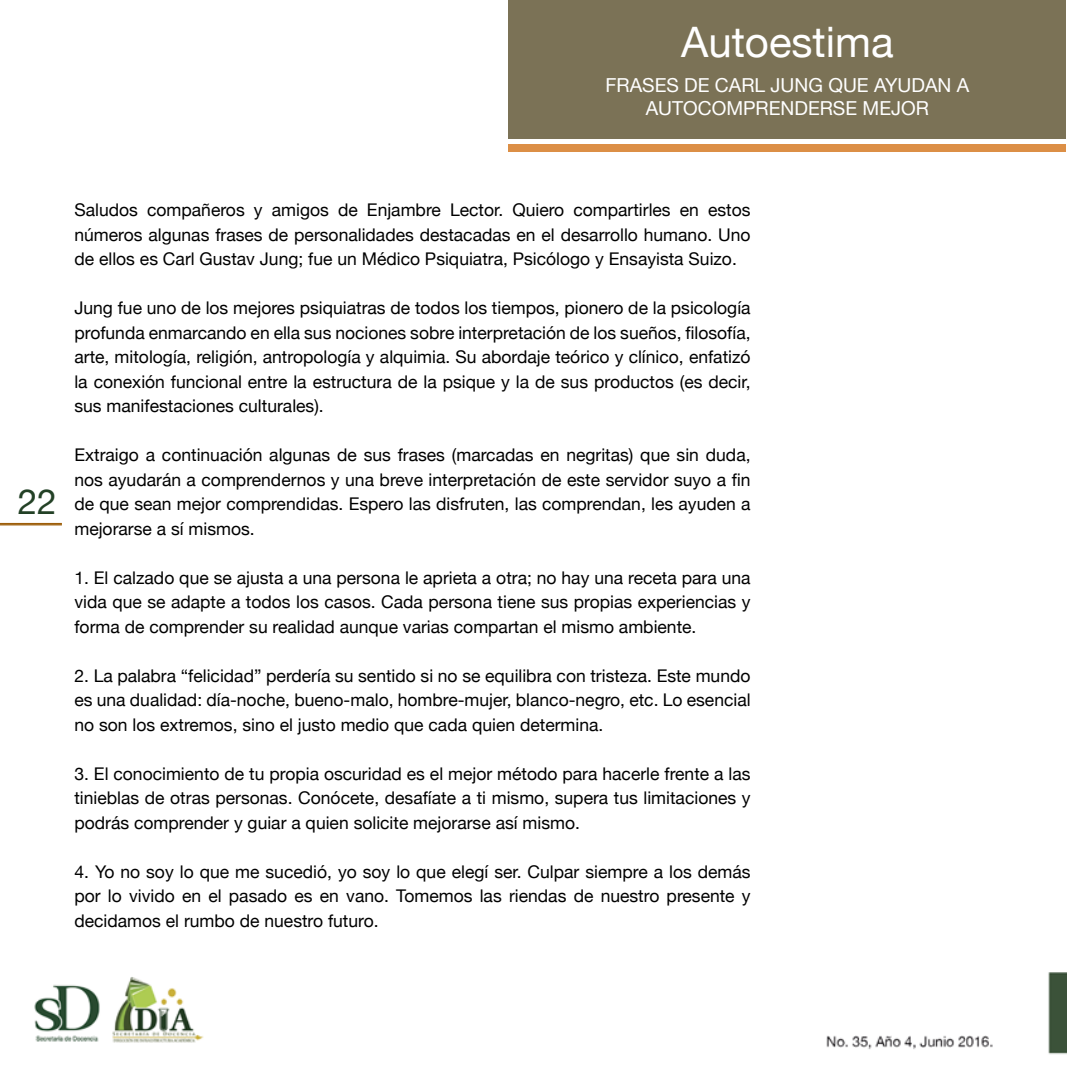
<style>
.page{position:relative;width:1067px;height:1067px;background:#fff}
.page>*{position:absolute;margin:0;border:0;box-sizing:border-box;transform-origin:0 0}
.t1{font:42px "Helvetica Neue";color:#fff}
.t2{font:35px "Helvetica Neue";color:#234126}
.t3{font:19.25px/23.1px "Helvetica Neue";color:#fff;text-align:center}
.t4{font:17.5px/24.5px "Helvetica Neue";color:#000;text-align:justify}
</style>
<div class="page">
<img style="left:0;top:138px;width:1066px;height:917px">
<hr style="left:0;top:523px;width:62px;height:1px;background:#995800">
<hr style="left:0;top:524px;width:62px;height:1px;background:#995800">
<div style="left:508px;top:0;width:558px;height:138px;background:#7b7256"></div>
<div style="left:508px;top:144px;width:558px;height:8px;background:#dc8f46"></div>
<h1 class="t1" style="left:681px;top:17px;width:214px">Autoestima</h1>
<p class="t3" style="left:605px;top:74px;width:365px">FRASES DE CARL JUNG QUE AYUDAN A<br>AUTOCOMPRENDERSE MEJOR</p>
<h2 class="t2" style="left:18px;top:481px;width:40px">22</h2>
<p class="t4" style="left:74px;top:197px;width:677px">Saludos compañeros y amigos de Enjambre Lector. Quiero compartirles en estos números algunas frases de personalidades destacadas en el desarrollo humano. Uno de ellos es Carl Gustav Jung; fue un Médico Psiquiatra, Psicólogo y Ensayista Suizo.</p>
<p class="t4" style="left:74px;top:295px;width:677px">Jung fue uno de los mejores psiquiatras de todos los tiempos, pionero de la psicología profunda enmarcando en ella sus nociones sobre interpretación de los sueños, filosofía, arte, mitología, religión, antropología y alquimia. Su abordaje teórico y clínico, enfatizó la conexión funcional entre la estructura de la psique y la de sus productos (es decir, sus manifestaciones culturales).</p>
<p class="t4" style="left:74px;top:442px;width:677px">Extraigo a continuación algunas de sus frases (marcadas en negritas) que sin duda, nos ayudarán a comprendernos y una breve interpretación de este servidor suyo a fin de que sean mejor comprendidas. Espero las disfruten, las comprendan, les ayuden a mejorarse a sí mismos.</p>
<p class="t4" style="left:74px;top:565px;width:677px">1. El calzado que se ajusta a una persona le aprieta a otra; no hay una receta para una vida que se adapte a todos los casos. Cada persona tiene sus propias experiencias y forma de comprender su realidad aunque varias compartan el mismo ambiente.</p>
<p class="t4" style="left:74px;top:663px;width:677px">2. La palabra “felicidad” perdería su sentido si no se equilibra con tristeza. Este mundo es una dualidad: día-noche, bueno-malo, hombre-mujer, blanco-negro, etc. Lo esencial no son los extremos, sino el justo medio que cada quien determina.</p>
<p class="t4" style="left:74px;top:761px;width:677px">3. El conocimiento de tu propia oscuridad es el mejor método para hacerle frente a las tinieblas de otras personas. Conócete, desafíate a ti mismo, supera tus limitaciones y podrás comprender y guiar a quien solicite mejorarse así mismo.</p>
<p class="t4" style="left:74px;top:859px;width:677px">4. Yo no soy lo que me sucedió, yo soy lo que elegí ser. Culpar siempre a los demás por lo vivido en el pasado es en vano. Tomemos las riendas de nuestro presente y decidamos el rumbo de nuestro futuro.</p>
</div>
